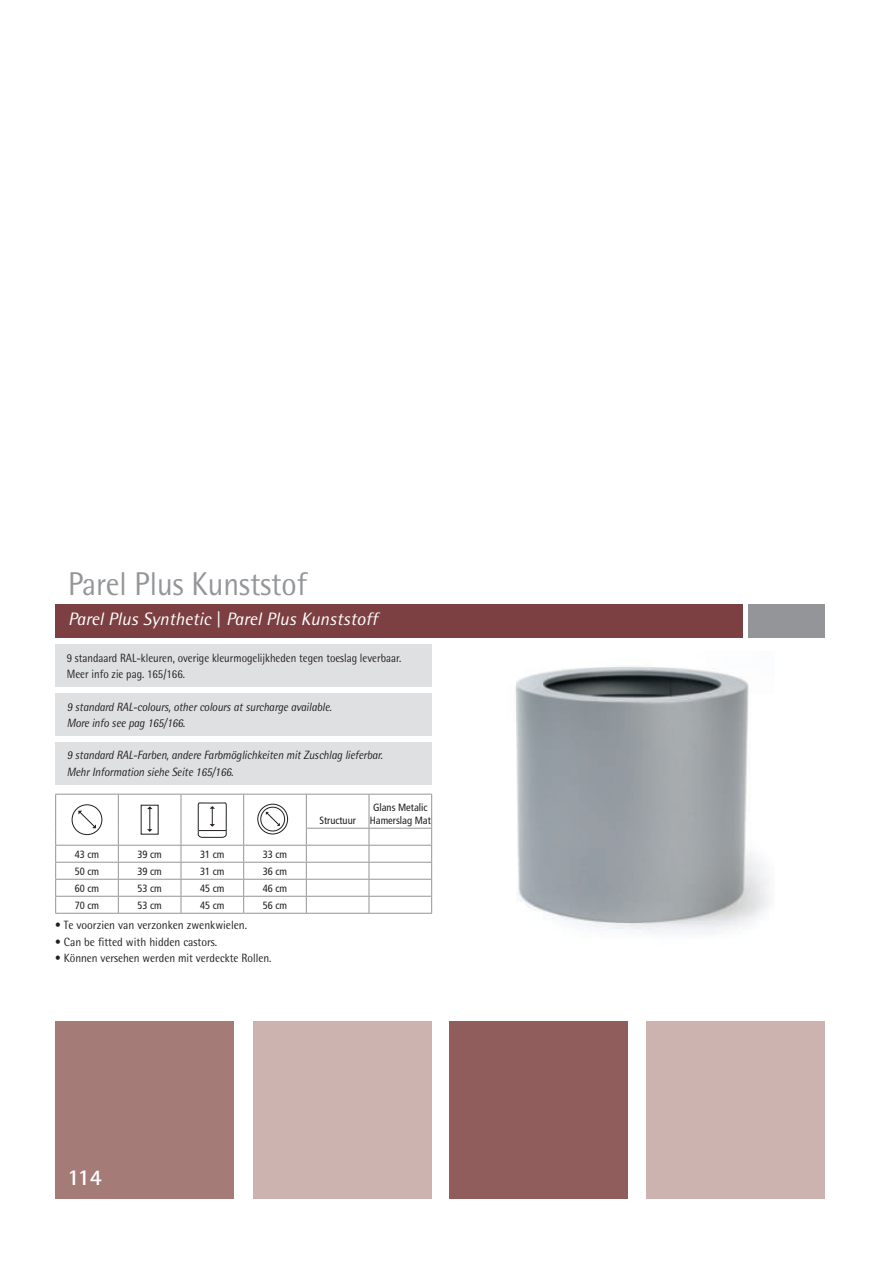
<style>
.page{position:relative;width:893px;height:1263px;background:#fff}
.page>*{position:absolute;margin:0;border:0;box-sizing:border-box;transform-origin:0 0}
.t1{font:33px "Rotis Semi Sans";color:#939598;scale:.92 1}
.t2{font:700 22.5px "Rotis Semi Sans";color:#fff}
.t3{font:italic 18px "Rotis Semi Sans";color:#fff}
.t4{font:italic 12px/16.5px "Rotis Semi Sans";letter-spacing:-.01em;color:#231f20;scale:.92 1}
.t5{font:12px/16.5px "Rotis Semi Sans";color:#231f20;scale:.9 1}
.t6{font:12px "Rotis Semi Sans";color:#231f20;scale:.95 1}
.t7{font:12px "Rotis Semi Sans";color:#231f20;scale:.93 1}
.t8{font:condensed 10.5px/12.6px "Frutiger LT";color:#231f20;text-align:center}
</style>
<div class="page">
<div style="left:55px;top:644px;width:376px;height:43px;background:#dfe0e2"></div>
<div style="left:55px;top:693px;width:376px;height:43px;background:#dfe0e2"></div>
<div style="left:55px;top:742px;width:376px;height:42px;background:#dfe0e2"></div>
<div style="left:55px;top:604px;width:688px;height:33px;background:#7c4042"></div>
<div style="left:748px;top:604px;width:77px;height:33px;background:#939598"></div>
<div style="left:55px;top:1021px;width:178px;height:178px;background:#a57b78"></div>
<div style="left:449px;top:1021px;width:178px;height:178px;background:#915d5c"></div>
<div style="left:253px;top:1021px;width:178px;height:178px;background:#cdb3b0"></div>
<div style="left:647px;top:1021px;width:178px;height:178px;background:#cdb3b0"></div>
<img style="left:515px;top:667px;width:254px;height:266px">
<hr style="left:306px;top:913px;width:126px;height:1px;background:#939598">
<hr style="left:55px;top:913px;width:189px;height:1px;background:#939598">
<hr style="left:244px;top:913px;width:62px;height:1px;background:#939598">
<svg style="left:55px;top:794px;width:377px;height:119px"></svg>
<div style="left:260px;top:807px;width:25px;height:24px;border:1px solid #231f20;border-radius:50%"></div>
<p class="t1" style="left:68px;top:572px;width:261px">Parel Plus Kunststof</p>
<p class="t3" style="left:68px;top:613px;width:311px">Parel Plus Synthetic | Parel Plus Kunststoff</p>
<p class="t5" style="left:67px;top:650px;width:373px">9 standaard RAL-kleuren, overige kleurmogelijkheden tegen toeslag leverbaar.<br>Meer info zie pag. 165/166.</p>
<p class="t4" style="left:67px;top:699px;width:290px">9 standard RAL-colours, other colours at surcharge available.<br>More info see pag 165/166.</p>
<p class="t4" style="left:67px;top:748px;width:345px">9 standard RAL-Farben, andere Farbmöglichkeiten mit Zuschlag lieferbar.<br>Mehr Information siehe Seite 165/166.</p>
<p class="t8" style="left:75px;top:848px;width:26px">43 cm</p>
<p class="t8" style="left:138px;top:848px;width:26px">39 cm</p>
<p class="t8" style="left:200px;top:848px;width:26px">31 cm</p>
<p class="t8" style="left:263px;top:848px;width:26px">33 cm</p>
<p class="t8" style="left:75px;top:865px;width:26px">50 cm</p>
<p class="t8" style="left:138px;top:865px;width:26px">39 cm</p>
<p class="t8" style="left:200px;top:865px;width:26px">31 cm</p>
<p class="t8" style="left:263px;top:865px;width:26px">36 cm</p>
<p class="t8" style="left:75px;top:882px;width:26px">60 cm</p>
<p class="t8" style="left:138px;top:882px;width:26px">53 cm</p>
<p class="t8" style="left:200px;top:882px;width:26px">45 cm</p>
<p class="t8" style="left:263px;top:882px;width:26px">46 cm</p>
<p class="t8" style="left:75px;top:899px;width:26px">70 cm</p>
<p class="t8" style="left:138px;top:899px;width:26px">53 cm</p>
<p class="t8" style="left:200px;top:899px;width:26px">45 cm</p>
<p class="t8" style="left:263px;top:899px;width:26px">56 cm</p>
<p class="t6" style="left:55px;top:921px;width:203px">• Te voorzien van verzonken zwenkwielen.</p>
<p class="t6" style="left:55px;top:937px;width:172px">• Can be fitted with hidden castors.</p>
<p class="t7" style="left:55px;top:954px;width:234px">• Können versehen werden mit verdeckte Rollen.</p>
<p class="t8" style="left:319px;top:815px;width:38px">Structuur</p>
<p class="t8" style="left:370px;top:802px;width:63px">Glans Metalic<br>Hamerslag Mat</p>
<p class="t2" style="left:67px;top:1170px;width:36px">114</p>
</div>
